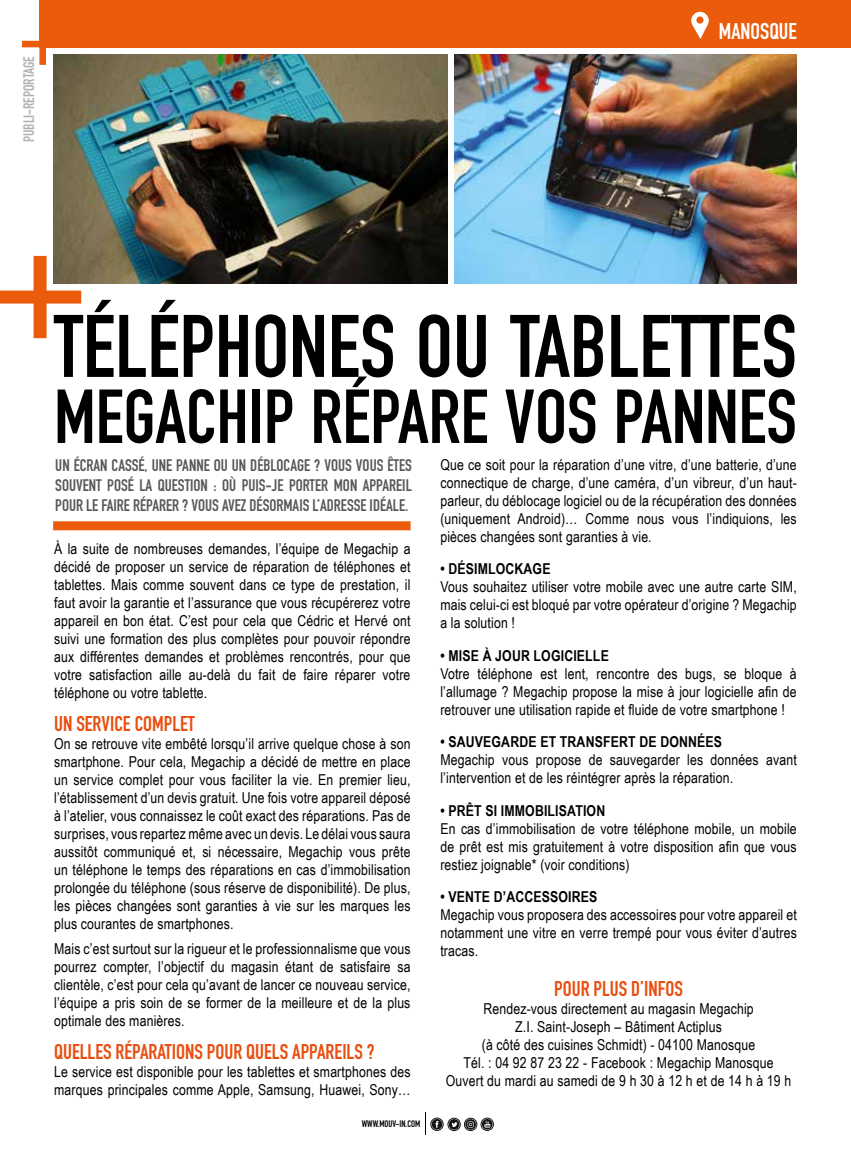
<style>
.page{position:relative;width:851px;height:1149px;background:#fff}
.page>*{position:absolute;margin:0;border:0;box-sizing:border-box;transform-origin:0 0}
.t1{font:700 87px "DIN Condensed";color:#000}
.t2{font:700 75px "DIN Condensed";color:#000}
.t3{font:700 22.5px "DIN Condensed";color:#fff}
.t4{font:700 21px "DIN Condensed";color:#e94e0f}
.t5{font:700 16.5px/19.8px "DIN Condensed";color:#575756;text-align:justify}
.t6{font:15px/18px "Arial Narrow";letter-spacing:.01em;color:#000;text-align:justify}
.t7{font:700 15px "Arial Narrow";letter-spacing:.01em;color:#000}
.t8{font:700 15px "DIN Condensed";color:#b3b2b2}
.t9{font:700 9.3px "DIN Condensed";color:#000}
</style>
<div class="page">
<svg style="left:22px;top:23px;width:24px;height:42px"></svg>
<div style="left:40px;top:0;width:810px;height:48px;background:#ea5b0b"></div>
<svg style="left:691px;top:12px;width:17px;height:27px"></svg>
<div style="left:481px;top:1117px;width:12px;height:13px;border:1px solid #121212;border-radius:50%"></div>
<svg style="left:482px;top:1118px;width:10px;height:11px"></svg>
<svg style="left:484px;top:1120px;width:6px;height:7px"></svg>
<div style="left:464px;top:1117px;width:13px;height:13px;border:1px solid #121212;border-radius:50%"></div>
<svg style="left:465px;top:1118px;width:11px;height:11px"></svg>
<svg style="left:467px;top:1121px;width:6px;height:6px"></svg>
<div style="left:447px;top:1117px;width:13px;height:13px;border:1px solid #121212;border-radius:50%"></div>
<svg style="left:448px;top:1118px;width:11px;height:11px"></svg>
<svg style="left:451px;top:1121px;width:6px;height:5px"></svg>
<div style="left:430px;top:1117px;width:13px;height:13px;border:1px solid #121212;border-radius:50%"></div>
<svg style="left:431px;top:1118px;width:11px;height:11px"></svg>
<svg style="left:435px;top:1120px;width:3px;height:7px"></svg>
<svg style="left:425px;top:1112px;width:1px;height:22px"></svg>
<svg style="left:0;top:256px;width:81px;height:82px"></svg>
<div style="left:53px;top:521px;width:357px;height:9px;background:#ea5b0b"></div>
<img style="left:53px;top:54px;width:394px;height:229px">
<img style="left:454px;top:54px;width:342px;height:229px">
<p class="t8" style="left:19px;top:142px;width:88px;rotate:-90deg">PUBLI-REPORTAGE</p>
<h3 class="t3" style="left:718px;top:16px;width:79px">MANOSQUE</h3>
<h1 class="t1" style="left:54px;top:288px;width:744px">TÉLÉPHONES OU TABLETTES</h1>
<h2 class="t2" style="left:54px;top:366px;width:744px">MEGACHIP RÉPARE VOS PANNES</h2>
<p class="t5" style="left:55px;top:455px;width:358px">UN ÉCRAN CASSÉ, UNE PANNE OU UN DÉBLOCAGE ? VOUS VOUS ÊTES SOUVENT POSÉ LA QUESTION : OÙ PUIS-JE PORTER MON APPAREIL POUR LE FAIRE RÉPARER ? VOUS AVEZ DÉSORMAIS L’ADRESSE IDÉALE.</p>
<p class="t6" style="left:54px;top:539px;width:358px">À la suite de nombreuses demandes, l’équipe de Megachip a décidé de proposer un service de réparation de téléphones et tablettes. Mais comme souvent dans ce type de prestation, il faut avoir la garantie et l’assurance que vous récupérerez votre appareil en bon état. C’est pour cela que Cédric et Hervé ont suivi une formation des plus complètes pour pouvoir répondre aux différentes demandes et problèmes rencontrés, pour que votre satisfaction aille au-delà du fait de faire réparer votre téléphone ou votre tablette.</p>
<h3 class="t4" style="left:54px;top:709px;width:142px">UN SERVICE COMPLET</h3>
<p class="t6" style="left:54px;top:733px;width:358px">On se retrouve vite embêté lorsqu’il arrive quelque chose à son smartphone. Pour cela, Megachip a décidé de mettre en place un service complet pour vous faciliter la vie. En premier lieu, l’établissement d’un devis gratuit. Une fois votre appareil déposé à l’atelier, vous connaissez le coût exact des réparations. Pas de surprises, vous repartez même avec un devis. Le délai vous saura aussitôt communiqué et, si nécessaire, Megachip vous prête un téléphone le temps des réparations en cas d’immobilisation prolongée du téléphone (sous réserve de disponibilité). De plus, les pièces changées sont garanties à vie sur les marques les plus courantes de smartphones.</p>
<p class="t6" style="left:54px;top:939px;width:358px">Mais c’est surtout sur la rigueur et le professionnalisme que vous pourrez compter, l’objectif du magasin étant de satisfaire sa clientèle, c’est pour cela qu’avant de lancer ce nouveau service, l’équipe a pris soin de se former de la meilleure et de la plus optimale des manières.</p>
<h3 class="t4" style="left:54px;top:1036px;width:322px">QUELLES RÉPARATIONS POUR QUELS APPAREILS ?</h3>
<p class="t6" style="left:54px;top:1061px;width:358px">Le service est disponible pour les tablettes et smartphones des marques principales comme Apple, Samsung, Huawei, Sony…</p>
<p class="t9" style="left:361px;top:1117px;width:60px">WWW.MOUV-IN.COM</p>
<p class="t6" style="left:440px;top:454px;width:358px">Que ce soit pour la réparation d’une vitre, d’une batterie, d’une connectique de charge, d’une caméra, d’un vibreur, d’un haut&shy;parleur, du déblocage logiciel ou de la récupération des données (uniquement Android)… Comme nous vous l’indiquions, les pièces changées sont garanties à vie.</p>
<p class="t7" style="left:440px;top:557px;width:112px">• DÉSIMLOCKAGE</p>
<p class="t6" style="left:440px;top:577px;width:358px">Vous souhaitez utiliser votre mobile avec une autre carte SIM, mais celui-ci est bloqué par votre opérateur d’origine ? Megachip a la solution !</p>
<p class="t7" style="left:440px;top:643px;width:170px">• MISE À JOUR LOGICIELLE</p>
<p class="t6" style="left:440px;top:663px;width:358px">Votre téléphone est lent, rencontre des bugs, se bloque à l’allumage ? Megachip propose la mise à jour logicielle afin de retrouver une utilisation rapide et fluide de votre smartphone !</p>
<p class="t7" style="left:440px;top:730px;width:283px">• SAUVEGARDE ET TRANSFERT DE DONNÉES</p>
<p class="t6" style="left:440px;top:750px;width:358px">Megachip vous propose de sauvegarder les données avant l’intervention et de les réintégrer après la réparation.</p>
<p class="t7" style="left:440px;top:798px;width:166px">• PRÊT SI IMMOBILISATION</p>
<p class="t6" style="left:440px;top:818px;width:358px">En cas d’immobilisation de votre téléphone mobile, un mobile de prêt est mis gratuitement à votre disposition afin que vous restiez joignable* (voir conditions)</p>
<p class="t7" style="left:440px;top:885px;width:158px">• VENTE D’ACCESSOIRES</p>
<p class="t6" style="left:440px;top:904px;width:358px">Megachip vous proposera des accessoires pour votre appareil et notamment une vitre en verre trempé pour vous éviter d’autres tracas.</p>
<h3 class="t4" style="left:554px;top:973px;width:130px">POUR PLUS D’INFOS</h3>
<p class="t6" style="left:445px;top:998px;width:347px;text-align:center">Rendez-vous directement au magasin Megachip<br>Z.I. Saint-Joseph – Bâtiment Actiplus<br>(à côté des cuisines Schmidt) - 04100 Manosque<br>Tél. : 04 92 87 23 22 - Facebook : Megachip Manosque Ouvert du mardi au samedi de 9 h 30 à 12 h et de 14 h à 19 h</p>
</div>
